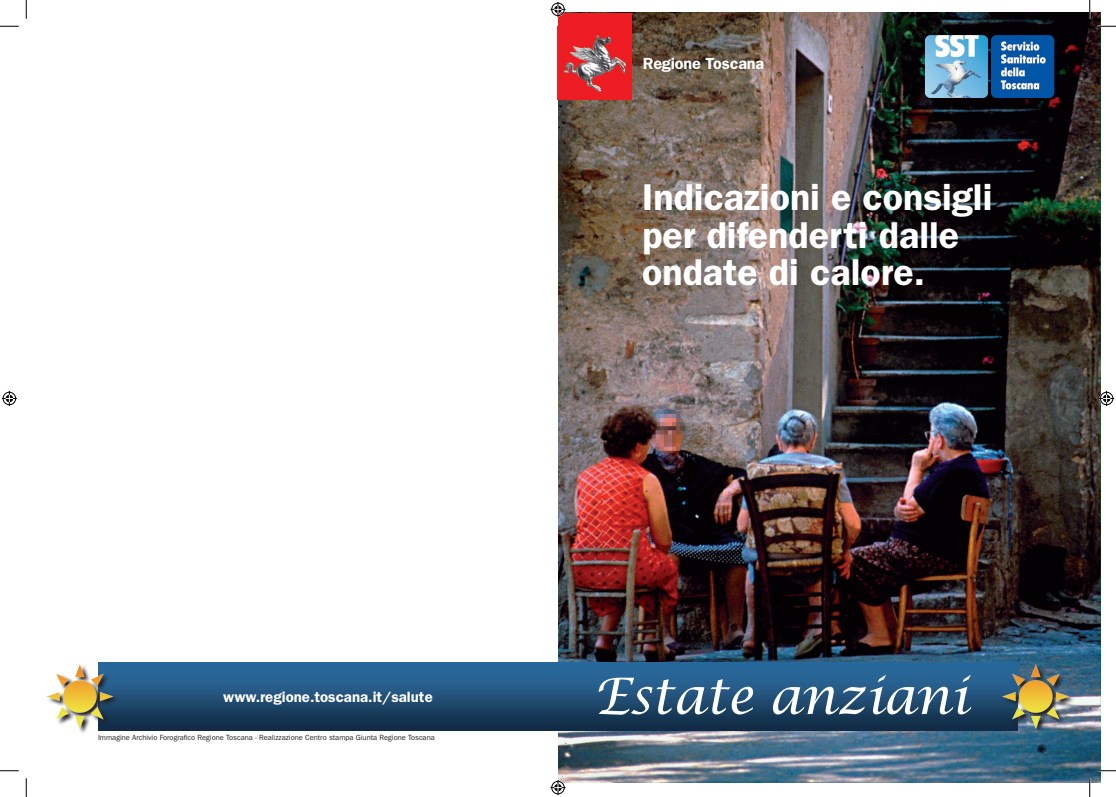
<style>
.page{position:relative;width:1116px;height:797px;background:#fff}
.page>*{position:absolute;margin:0;border:0;box-sizing:border-box;transform-origin:0 0}
.t1{font:italic 50px "Lucida Calligraphy";letter-spacing:-.02em;color:#fff}
.t2{font:600 37.5px/37.5px "ITC Franklin Gothic Std";color:#fff}
.t3{font:600 16.25px "ITC Franklin Gothic Std";letter-spacing:-.01em;color:#fff}
.t4{font:600 15px "ITC Franklin Gothic Std";color:#fff}
.t5{font:7.5px "ITC Franklin Gothic Std";color:#231f20}
</style>
<div class="page">
<img style="left:558px;top:13px;width:542px;height:769px">
<img style="left:114px;top:662px;width:887px;height:68px">
<div style="left:558px;top:13px;width:73px;height:87px;background:#ed1d23"></div>
<img style="left:563px;top:34px;width:64px;height:58px">
<svg style="left:1002px;top:664px;width:72px;height:71px"></svg>
<img style="left:1001px;top:662px;width:69px;height:68px">
<svg style="left:79px;top:664px;width:40px;height:69px"></svg>
<img style="left:46px;top:662px;width:68px;height:68px">
<img style="left:924px;top:35px;width:58px;height:60px">
<svg style="left:0;top:25px;width:19px;height:2px"></svg>
<svg style="left:1097px;top:25px;width:18px;height:2px"></svg>
<svg style="left:0;top:770px;width:19px;height:1px"></svg>
<svg style="left:1097px;top:770px;width:18px;height:1px"></svg>
<svg style="left:25px;top:0;width:2px;height:19px"></svg>
<svg style="left:25px;top:778px;width:2px;height:19px"></svg>
<svg style="left:1088px;top:0;width:2px;height:19px"></svg>
<svg style="left:1088px;top:778px;width:2px;height:19px"></svg>
<svg style="left:550px;top:2px;width:15px;height:15px"></svg>
<svg style="left:550px;top:780px;width:15px;height:15px"></svg>
<svg style="left:2px;top:391px;width:15px;height:15px"></svg>
<svg style="left:1099px;top:391px;width:15px;height:15px"></svg>
<h3 class="t4" style="left:223px;top:687px;width:211px">www.regione.toscana.it/salute</h3>
<p class="t5" style="left:98px;top:733px;width:338px">Immagine Archivio Forografico Regione Toscana - Realizzazione Centro stampa Giunta Regione Toscana</p>
<h3 class="t3" style="left:642px;top:54px;width:123px">Regione Toscana</h3>
<h2 class="t2" style="left:642px;top:179px;width:352px">Indicazioni e consigli per difenderti dalle ondate di calore.</h2>
<h1 class="t1" style="left:593px;top:666px;width:376px">Estate anziani</h1>
</div>
